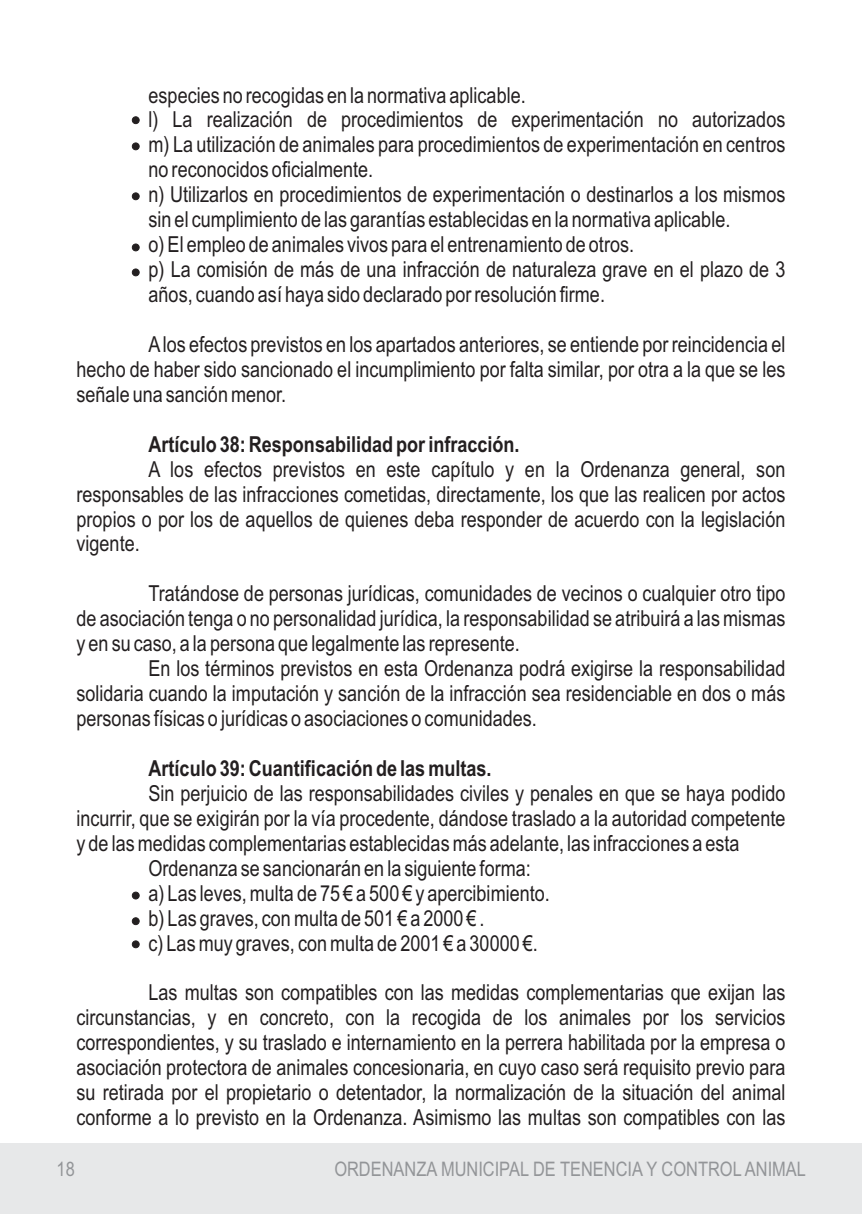
<style>
.page{position:relative;width:862px;height:1214px;background:#fff}
.page>*{position:absolute;margin:0;border:0;box-sizing:border-box;transform-origin:0 0}
.t1{font:22px/25px "Arial Narrow";color:#231f20;text-align:justify}
.t2{font:700 22px "Arial Narrow";color:#231f20}
.t3{font:20px "Arial Narrow";color:#939598}
</style>
<div class="page">
<div style="left:0;top:1142px;width:862px;height:71px;background:#e7e8e9"></div>
<div style="left:132px;top:193px;width:7px;height:7px;background:#231f20;border:1px solid #231f20;border-radius:50%"></div>
<div style="left:132px;top:143px;width:7px;height:7px;background:#231f20;border:1px solid #231f20;border-radius:50%"></div>
<div style="left:132px;top:116px;width:7px;height:8px;background:#231f20;border:1px solid #231f20;border-radius:50%"></div>
<div style="left:132px;top:244px;width:7px;height:7px;background:#231f20;border:1px solid #231f20;border-radius:50%"></div>
<div style="left:132px;top:269px;width:7px;height:7px;background:#231f20;border:1px solid #231f20;border-radius:50%"></div>
<div style="left:132px;top:891px;width:7px;height:8px;background:#231f20;border:1px solid #231f20;border-radius:50%"></div>
<div style="left:132px;top:917px;width:7px;height:7px;background:#231f20;border:1px solid #231f20;border-radius:50%"></div>
<div style="left:132px;top:940px;width:7px;height:7px;background:#231f20;border:1px solid #231f20;border-radius:50%"></div>
<p class="t1" style="left:149px;top:84px;width:638px;text-align:left">especies no recogidas en la normativa aplicable.<br>l) La realización de procedimientos de experimentación no autorizados m) La utilización de animales para procedimientos de experimentación en centros no reconocidos oficialmente.<br>n) Utilizarlos en procedimientos de experimentación o destinarlos a los mismos sin el cumplimiento de las garantías establecidas en la normativa aplicable.<br>o) El empleo de animales vivos para el entrenamiento de otros.<br>p) La comisión de más de una infracción de naturaleza grave en el plazo de 3 años, cuando así haya sido declarado por resolución firme.</p>
<p class="t1" style="left:77px;top:334px;width:710px;text-indent:72px">Alos efectos previstos en los apartados anteriores, se entiende por reincidencia el hecho de haber sido sancionado el incumplimiento por falta similar, por otra a la que se les señale una sanción menor.</p>
<p class="t2" style="left:149px;top:436px;width:372px">Artículo 38: Responsabilidad por infracción.</p>
<p class="t1" style="left:77px;top:458px;width:710px;text-indent:72px">A los efectos previstos en este capítulo y en la Ordenanza general, son responsables de las infracciones cometidas, directamente, los que las realicen por actos propios o por los de aquellos de quienes deba responder de acuerdo con la legislación vigente.</p>
<p class="t1" style="left:77px;top:583px;width:710px;text-indent:72px">Tratándose de personas jurídicas, comunidades de vecinos o cualquier otro tipo de asociación tenga o no personalidad jurídica, la responsabilidad se atribuirá a las mismas y en su caso, a la persona que legalmente las represente.</p>
<p class="t1" style="left:77px;top:658px;width:710px;text-indent:72px">En los términos previstos en esta Ordenanza podrá exigirse la responsabilidad solidaria cuando la imputación y sanción de la infracción sea residenciable en dos o más personas físicas o jurídicas o asociaciones o comunidades.</p>
<p class="t2" style="left:149px;top:760px;width:344px">Artículo 39: Cuantificación de las multas.</p>
<p class="t1" style="left:149px;top:782px;width:638px">Sin perjuicio de las responsabilidades civiles y penales en que se haya podido</p>
<p class="t1" style="left:77px;top:807px;width:710px">incurrir, que se exigirán por la vía procedente, dándose traslado a la autoridad competente</p>
<p class="t1" style="left:77px;top:832px;width:664px">y de las medidas complementarias establecidas más adelante, las infracciones a esta</p>
<p class="t1" style="left:149px;top:857px;width:384px">Ordenanza se sancionarán en la siguiente forma:</p>
<p class="t1" style="left:149px;top:882px;width:403px">a) Las leves, multa de 75 € a 500 € y apercibimiento.</p>
<p class="t1" style="left:149px;top:907px;width:337px">b) Las graves, con multa de 501 € a 2000 € .</p>
<p class="t1" style="left:149px;top:932px;width:391px">c) Las muy graves, con multa de 2001 € a 30000 €.</p>
<p class="t1" style="left:77px;top:982px;width:710px;text-indent:72px">Las multas son compatibles con las medidas complementarias que exijan las circunstancias, y en concreto, con la recogida de los animales por los servicios correspondientes, y su traslado e internamiento en la perrera habilitada por la empresa o asociación protectora de animales concesionaria, en cuyo caso será requisito previo para su retirada por el propietario o detentador, la normalización de la situación del animal conforme a lo previsto en la Ordenanza. Asimismo las multas son compatibles con las</p>
<p class="t3" style="left:57px;top:1161px;width:20px">18</p>
<p class="t3" style="left:334px;top:1161px;width:473px">ORDENANZA MUNICIPAL DE TENENCIA Y CONTROL ANIMAL</p>
</div>
